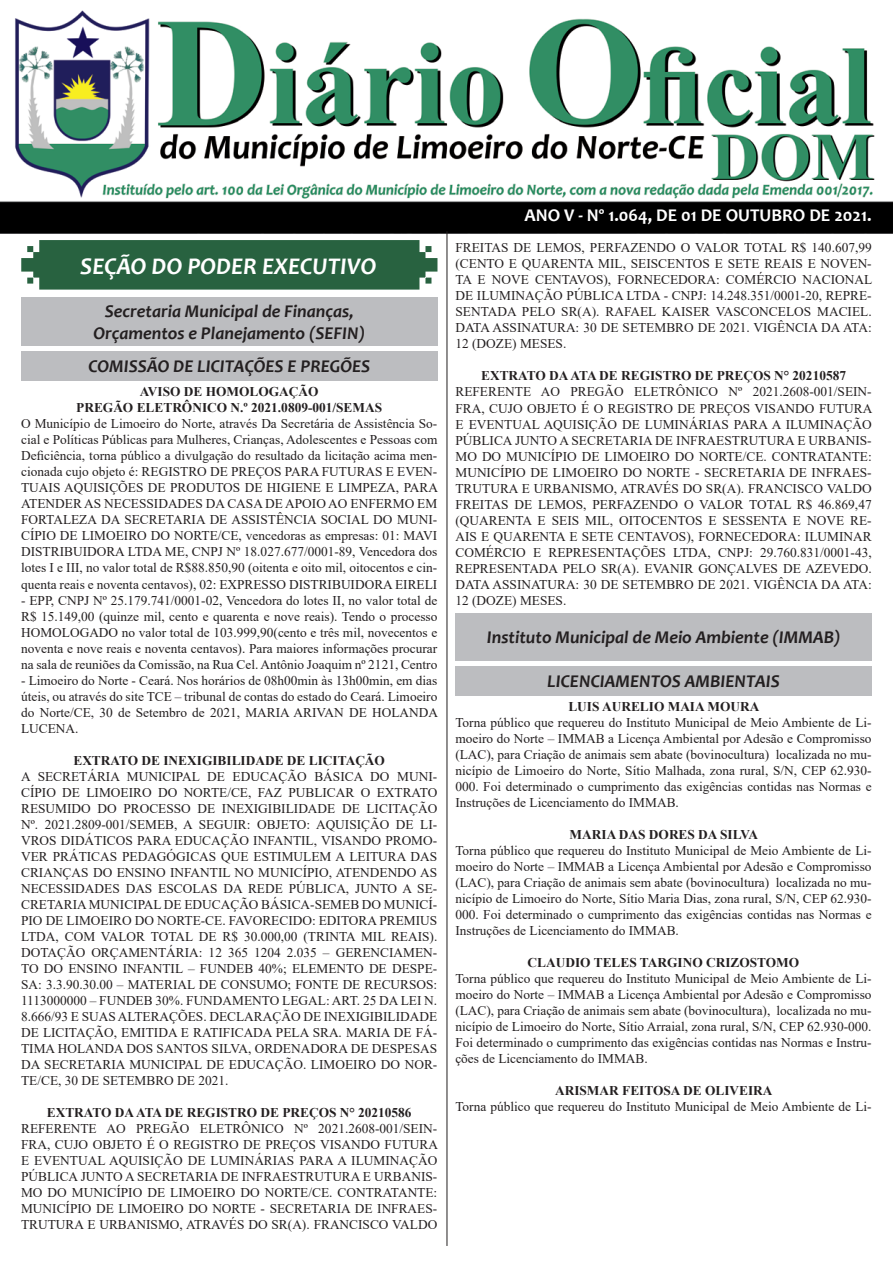
<style>
.page{position:relative;width:893px;height:1263px;background:#fff}
.page>*{position:absolute;margin:0;border:0;box-sizing:border-box;transform-origin:0 0}
.t1{font:italic 700 24px "Candara";color:#fff}
.t2{font:italic 700 18px "Candara";color:#231f20}
.t3{font:700 18px "Candara";color:#fff}
.t4{font:13.35px/16px "Times New Roman";color:#231f20;text-align:justify}
.t5{font:700 13.35px "Times New Roman";color:#231f20}
</style>
<div class="page">
<img style="left:0;top:10px;width:893px;height:224px">
<svg style="left:21px;top:240px;width:416px;height:50px;background:#346a4a"></svg>
<hr style="left:447px;top:231px;width:1px;height:1015px;background:#231f20">
<div style="left:21px;top:297px;width:416px;height:49px;background:#bcbdc0"></div>
<div style="left:21px;top:351px;width:416px;height:29px;background:#bcbdc0"></div>
<div style="left:455px;top:613px;width:417px;height:48px;background:#bcbdc0"></div>
<div style="left:455px;top:666px;width:417px;height:29px;background:#bcbdc0"></div>
<p class="t1" style="left:80px;top:251px;width:298px">SEÇÃO DO PODER EXECUTIVO</p>
<p class="t2" style="left:105px;top:300px;width:250px">Secretaria Municipal de Finanças,</p>
<p class="t2" style="left:93px;top:321px;width:273px">Orçamentos e Planejamento (SEFIN)</p>
<p class="t2" style="left:88px;top:355px;width:283px">COMISSÃO DE LICITAÇÕES E PREGÕES</p>
<p class="t5" style="left:140px;top:382px;width:180px">AVISO DE HOMOLOGAÇÃO</p>
<p class="t5" style="left:76px;top:398px;width:307px">PREGÃO ELETRÔNICO N.º 2021.0809-001/SEMAS</p>
<p class="t4" style="left:21px;top:415px;width:418px">O Município de Limoeiro do Norte, através Da Secretária de Assistência So&shy;cial e Políticas Públicas para Mulheres, Crianças, Adolescentes e Pessoas com Deficiência, torna público a divulgação do resultado da licitação acima men&shy;cionada cujo objeto é: REGISTRO DE PREÇOS PARA FUTURAS E EVEN-TUAIS AQUISIÇÕES DE PRODUTOS DE HIGIENE E LIMPEZA, PARA ATENDER AS NECESSIDADES DA CASA DE APOIO AO ENFERMO EM FORTALEZA DA SECRETARIA DE ASSISTÊNCIA SOCIAL DO MUNI-CÍPIO DE LIMOEIRO DO NORTE/CE, vencedoras as empresas: 01: MAVI DISTRIBUIDORA LTDA ME, CNPJ Nº 18.027.677/0001-89, Vencedora dos lotes I e III, no valor total de R$88.850,90 (oitenta e oito mil, oitocentos e cin&shy;quenta reais e noventa centavos), 02: EXPRESSO DISTRIBUIDORA EIRELI</p>
<p class="t4" style="left:21px;top:592px;width:418px">- EPP, CNPJ Nº 25.179.741/0001-02, Vencedora do lotes II, no valor total de R$ 15.149,00 (quinze mil, cento e quarenta e nove reais). Tendo o processo HOMOLOGADO no valor total de 103.999,90(cento e três mil, novecentos e noventa e nove reais e noventa centavos). Para maiores informações procurar na sala de reuniões da Comissão, na Rua Cel. Antônio Joaquim nº 2121, Centro</p>
<p class="t4" style="left:21px;top:672px;width:418px">- Limoeiro do Norte - Ceará. Nos horários de 08h00min às 13h00min, em dias úteis, ou através do site TCE – tribunal de contas do estado do Ceará. Limoeiro do Norte/CE, 30 de Setembro de 2021, MARIA ARIVAN DE HOLANDA LUCENA.</p>
<p class="t5" style="left:73px;top:751px;width:313px">EXTRATO DE INEXIGIBILIDADE DE LICITAÇÃO</p>
<p class="t4" style="left:21px;top:768px;width:418px">A SECRETÁRIA MUNICIPAL DE EDUCAÇÃO BÁSICA DO MUNI-CÍPIO DE LIMOEIRO DO NORTE/CE, FAZ PUBLICAR O EXTRATO RESUMIDO DO PROCESSO DE INEXIGIBILIDADE DE LICITAÇÃO Nº. 2021.2809-001/SEMEB, A SEGUIR: OBJETO: AQUISIÇÃO DE LI-VROS DIDÁTICOS PARA EDUCAÇÃO INFANTIL, VISANDO PROMO-VER PRÁTICAS PEDAGÓGICAS QUE ESTIMULEM A LEITURA DAS CRIANÇAS DO ENSINO INFANTIL NO MUNICÍPIO, ATENDENDO AS NECESSIDADES DAS ESCOLAS DA REDE PÚBLICA, JUNTO A SE-CRETARIA MUNICIPAL DE EDUCAÇÃO BÁSICA-SEMEB DO MUNICÍ-PIO DE LIMOEIRO DO NORTE-CE. FAVORECIDO: EDITORA PREMIUS LTDA, COM VALOR TOTAL DE R$ 30.000,00 (TRINTA MIL REAIS).<br>DOTAÇÃO ORÇAMENTÁRIA: 12 365 1204 2.035 – GERENCIAMEN-TO DO ENSINO INFANTIL – FUNDEB 40%; ELEMENTO DE DESPE-SA: 3.3.90.30.00 – MATERIAL DE CONSUMO; FONTE DE RECURSOS:<br>1113000000 – FUNDEB 30%. FUNDAMENTO LEGAL: ART. 25 DA LEI N.<br>8.666/93 E SUAS ALTERAÇÕES. DECLARAÇÃO DE INEXIGIBILIDADE DE LICITAÇÃO, EMITIDA E RATIFICADA PELA SRA. MARIA DE FÁ-TIMA HOLANDA DOS SANTOS SILVA, ORDENADORA DE DESPESAS DA SECRETARIA MUNICIPAL DE EDUCAÇÃO. LIMOEIRO DO NOR-TE/CE, 30 DE SETEMBRO DE 2021.</p>
<p class="t5" style="left:47px;top:1103px;width:366px">EXTRATO DA ATA DE REGISTRO DE PREÇOS N° 20210586</p>
<p class="t4" style="left:21px;top:1120px;width:418px">REFERENTE AO PREGÃO ELETRÔNICO Nº 2021.2608-001/SEIN-FRA, CUJO OBJETO É O REGISTRO DE PREÇOS VISANDO FUTURA E EVENTUAL AQUISIÇÃO DE LUMINÁRIAS PARA A ILUMINAÇÃO PÚBLICA JUNTO A SECRETARIA DE INFRAESTRUTURA E URBANIS-MO DO MUNICÍPIO DE LIMOEIRO DO NORTE/CE. CONTRATANTE:<br>MUNICÍPIO DE LIMOEIRO DO NORTE - SECRETARIA DE INFRAES-TRUTURA E URBANISMO, ATRAVÉS DO SR(A). FRANCISCO VALDO</p>
<p class="t3" style="left:524px;top:204px;width:349px">ANO V - Nº 1.064, DE 01 DE OUTUBRO DE 2021.</p>
<p class="t4" style="left:455px;top:239px;width:418px">FREITAS DE LEMOS, PERFAZENDO O VALOR TOTAL R$ 140.607,99 (CENTO E QUARENTA MIL, SEISCENTOS E SETE REAIS E NOVEN-TA E NOVE CENTAVOS), FORNECEDORA: COMÉRCIO NACIONAL DE ILUMINAÇÃO PÚBLICA LTDA - CNPJ: 14.248.351/0001-20, REPRE-SENTADA PELO SR(A). RAFAEL KAISER VASCONCELOS MACIEL.<br>DATA ASSINATURA: 30 DE SETEMBRO DE 2021. VIGÊNCIA DA ATA:<br>12 (DOZE) MESES.</p>
<p class="t5" style="left:481px;top:366px;width:366px">EXTRATO DA ATA DE REGISTRO DE PREÇOS N° 20210587</p>
<p class="t4" style="left:455px;top:384px;width:418px">REFERENTE AO PREGÃO ELETRÔNICO Nº 2021.2608-001/SEIN-FRA, CUJO OBJETO É O REGISTRO DE PREÇOS VISANDO FUTURA E EVENTUAL AQUISIÇÃO DE LUMINÁRIAS PARA A ILUMINAÇÃO PÚBLICA JUNTO A SECRETARIA DE INFRAESTRUTURA E URBANIS-MO DO MUNICÍPIO DE LIMOEIRO DO NORTE/CE. CONTRATANTE:<br>MUNICÍPIO DE LIMOEIRO DO NORTE - SECRETARIA DE INFRAES-TRUTURA E URBANISMO, ATRAVÉS DO SR(A). FRANCISCO VALDO FREITAS DE LEMOS, PERFAZENDO O VALOR TOTAL R$ 46.869,47 (QUARENTA E SEIS MIL, OITOCENTOS E SESSENTA E NOVE RE-AIS E QUARENTA E SETE CENTAVOS), FORNECEDORA: ILUMINAR COMÉRCIO E REPRESENTAÇÕES LTDA, CNPJ: 29.760.831/0001-43, REPRESENTADA PELO SR(A). EVANIR GONÇALVES DE AZEVEDO.<br>DATA ASSINATURA: 30 DE SETEMBRO DE 2021. VIGÊNCIA DA ATA:<br>12 (DOZE) MESES.</p>
<p class="t2" style="left:487px;top:626px;width:355px">Instituto Municipal de Meio Ambiente (IMMAB)</p>
<p class="t2" style="left:547px;top:670px;width:234px">LICENCIAMENTOS AMBIENTAIS</p>
<p class="t5" style="left:568px;top:697px;width:192px">LUIS AURELIO MAIA MOURA</p>
<p class="t4" style="left:455px;top:714px;width:418px">Torna público que requereu do Instituto Municipal de Meio Ambiente de Li&shy;moeiro do Norte – IMMAB a Licença Ambiental por Adesão e Compromisso (LAC), para Criação de animais sem abate (bovinocultura) localizada no mu&shy;nicípio de Limoeiro do Norte, Sítio Malhada, zona rural, S/N, CEP 62.930- 000. Foi determinado o cumprimento das exigências contidas nas Normas e Instruções de Licenciamento do IMMAB.</p>
<p class="t5" style="left:570px;top:825px;width:190px">MARIA DAS DORES DA SILVA</p>
<p class="t4" style="left:455px;top:842px;width:418px">Torna público que requereu do Instituto Municipal de Meio Ambiente de Li&shy;moeiro do Norte – IMMAB a Licença Ambiental por Adesão e Compromisso (LAC), para Criação de animais sem abate (bovinocultura) localizada no mu&shy;nicípio de Limoeiro do Norte, Sítio Maria Dias, zona rural, S/N, CEP 62.930- 000. Foi determinado o cumprimento das exigências contidas nas Normas e Instruções de Licenciamento do IMMAB.</p>
<p class="t5" style="left:528px;top:953px;width:273px">CLAUDIO TELES TARGINO CRIZOSTOMO</p>
<p class="t4" style="left:455px;top:970px;width:418px">Torna público que requereu do Instituto Municipal de Meio Ambiente de Li&shy;moeiro do Norte – IMMAB a Licença Ambiental por Adesão e Compromisso (LAC), para Criação de animais sem abate (bovinocultura), localizada no mu&shy;nicípio de Limoeiro do Norte, Sítio Arraial, zona rural, S/N, CEP 62.930-000.<br>Foi determinado o cumprimento das exigências contidas nas Normas e Instru&shy;ções de Licenciamento do IMMAB.</p>
<p class="t5" style="left:555px;top:1081px;width:219px">ARISMAR FEITOSA DE OLIVEIRA</p>
<p class="t4" style="left:455px;top:1098px;width:418px">Torna público que requereu do Instituto Municipal de Meio Ambiente de Li-</p>
</div>
